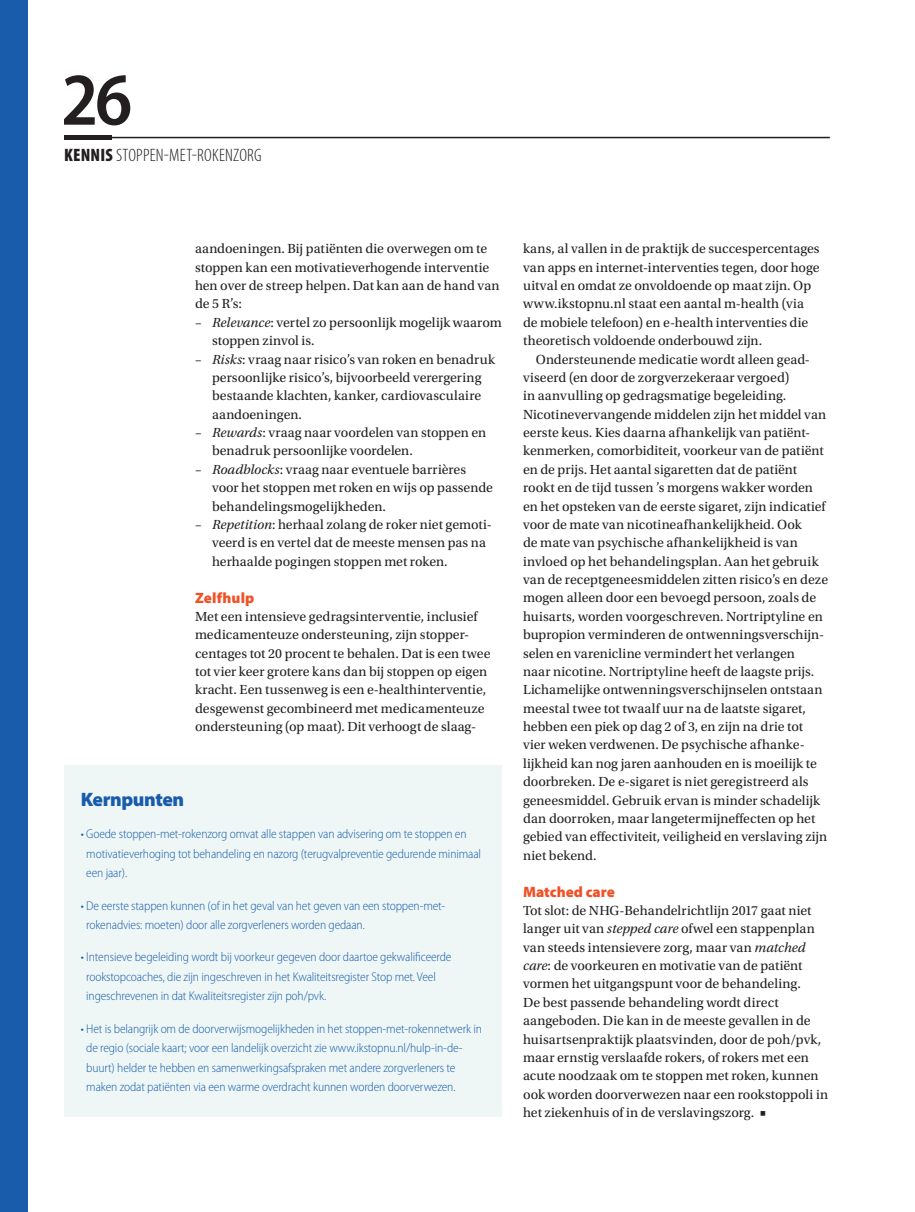
<style>
.page{position:relative;width:915px;height:1212px;background:#fff}
.page>*{position:absolute;margin:0;border:0;box-sizing:border-box;transform-origin:0 0}
.t1{font:600 semi-condensed 75px "Myriad Pro";color:#231f20}
.t2{font:900 19.5px "Myriad Pro";letter-spacing:-.02em;color:#185cab}
.t3{font:300 condensed 18px "Myriad Pro";letter-spacing:.015em;color:#231f20}
.t4{font:900 15px "Myriad Pro";letter-spacing:.005em;color:#f05127}
.t5{font:13.8px/18.3px "Utopia Std";color:#231f20}
.t6{font:300 semi-condensed 12.75px/19.5px "Myriad Pro";letter-spacing:-.01em;color:#185cab}
.s1{font-weight:900}
.s2{font-style:italic}
</style>
<div class="page">
<hr style="left:64px;top:135px;width:48px;height:4px;background:#231f20">
<hr style="left:65px;top:137px;width:764px;height:1px;background:#231f20">
<div style="left:64px;top:766px;width:437px;height:351px;background:#eef7f6"></div>
<div style="left:0;top:0;width:28px;height:1212px;background:#185cab"></div>
<h1 class="t1" style="left:64px;top:58px;width:70px">26</h1>
<h3 class="t3" style="left:64px;top:146px;width:199px"><span class="s1">KENNIS</span> STOPPEN-MET-ROKENZORG</h3>
<p class="t5" style="left:195px;top:240px;width:306px">aandoeningen. Bij patiënten die overwegen om te stoppen kan een motivatieverhogende interventie hen over de streep helpen. Dat kan aan de hand van de 5 R’s:</p>
<p class="t5" style="left:212px;top:313px;width:291px;text-indent:-17px">– <span class="s2">Relevance</span>: vertel zo persoonlijk mogelijk waarom stoppen zinvol is.</p>
<p class="t5" style="left:212px;top:350px;width:284px;text-indent:-17px">– <span class="s2">Risks</span>: vraag naar risico’s van roken en benadruk persoonlijke risico’s, bijvoorbeeld verergering bestaande klachten, kanker, cardiovasculaire aandoeningen.</p>
<p class="t5" style="left:212px;top:424px;width:276px;text-indent:-17px">– <span class="s2">Rewards</span>: vraag naar voordelen van stoppen en benadruk persoonlijke voordelen.</p>
<p class="t5" style="left:212px;top:460px;width:282px;text-indent:-17px">– <span class="s2">Roadblocks</span>: vraag naar eventuele barrières voor het stoppen met roken en wijs op passende behandelingsmogelijkheden.</p>
<p class="t5" style="left:212px;top:515px;width:281px;text-indent:-17px">– <span class="s2">Repetition</span>: herhaal zolang de roker niet gemoti&shy;veerd is en vertel dat de meeste mensen pas na herhaalde pogingen stoppen met roken.</p>
<p class="t4" style="left:195px;top:589px;width:61px">Zelfhulp</p>
<p class="t5" style="left:195px;top:607px;width:297px">Met een intensieve gedragsinterventie, inclusief medicamenteuze ondersteuning, zijn stopper&shy;centages tot 20 procent te behalen. Dat is een twee tot vier keer grotere kans dan bij stoppen op eigen kracht. Een tussenweg is een e-healthinterventie, desgewenst gecombineerd met medicamenteuze ondersteuning (op maat). Dit verhoogt de slaag-</p>
<h2 class="t2" style="left:81px;top:788px;width:105px">Kernpunten</h2>
<p class="t6" style="left:86px;top:825px;width:396px;text-indent:-5px">• Goede stoppen-met-rokenzorg omvat alle stappen van advisering om te stoppen en motivatieverhoging tot behandeling en nazorg (terugvalpreventie gedurende minimaal een jaar).</p>
<p class="t6" style="left:86px;top:896px;width:360px;text-indent:-5px">• De eerste stappen kunnen (of in het geval van het geven van een stoppen-met&shy;rokenadvies: moeten) door alle zorgverleners worden gedaan.</p>
<p class="t6" style="left:86px;top:948px;width:366px;text-indent:-5px">• Intensieve begeleiding wordt bij voorkeur gegeven door daartoe gekwalificeerde rookstopcoaches, die zijn ingeschreven in het Kwaliteitsregister Stop met. Veel ingeschrevenen in dat Kwaliteitsregister zijn poh/pvk.</p>
<p class="t6" style="left:86px;top:1019px;width:397px;text-indent:-5px">• Het is belangrijk om de doorverwijsmogelijkheden in het stoppen-met-rokennetwerk in de regio (sociale kaart; voor een landelijk overzicht zie www.ikstopnu.nl/hulp-in-de&shy;buurt) helder te hebben en samenwerkingsafspraken met andere zorgverleners te maken zodat patiënten via een warme overdracht kunnen worden doorverwezen.</p>
<p class="t5" style="left:523px;top:240px;width:298px">kans, al vallen in de praktijk de succespercentages van apps en internet-interventies tegen, door hoge uitval en omdat ze onvoldoende op maat zijn. Op www.ikstopnu.nl staat een aantal m-health (via de mobiele telefoon) en e-health interventies die theoretisch voldoende onderbouwd zijn.</p>
<p class="t5" style="left:523px;top:350px;width:306px;text-indent:13px">Ondersteunende medicatie wordt alleen gead&shy;viseerd (en door de zorgverzekeraar vergoed)<br>in aanvulling op gedragsmatige begeleiding.<br>Nicotinevervangende middelen zijn het middel van eerste keus. Kies daarna afhankelijk van patiënt&shy;kenmerken, comorbiditeit, voorkeur van de patiënt en de prijs. Het aantal sigaretten dat de patiënt rookt en de tijd tussen ’s morgens wakker worden en het opsteken van de eerste sigaret, zijn indicatief voor de mate van nicotineafhankelijkheid. Ook<br>de mate van psychische afhankelijkheid is van invloed op het behandelingsplan. Aan het gebruik van de receptgeneesmiddelen zitten risico’s en deze mogen alleen door een bevoegd persoon, zoals de huisarts, worden voorgeschreven. Nortriptyline en bupropion verminderen de ontwenningsverschijn&shy;selen en varenicline vermindert het verlangen<br>naar nicotine. Nortriptyline heeft de laagste prijs.<br>Lichamelijke ontwenningsverschijnselen ontstaan meestal twee tot twaalf uur na de laatste sigaret, hebben een piek op dag 2 of 3, en zijn na drie tot vier weken verdwenen. De psychische afhanke&shy;lijkheid kan nog jaren aanhouden en is moeilijk te doorbreken. De e-sigaret is niet geregistreerd als geneesmiddel. Gebruik ervan is minder schadelijk dan doorroken, maar langetermijneffecten op het gebied van effectiviteit, veiligheid en verslaving zijn niet bekend.</p>
<p class="t4" style="left:523px;top:883px;width:93px">Matched care</p>
<p class="t5" style="left:523px;top:901px;width:306px">Tot slot: de NHG-Behandelrichtlijn 2017 gaat niet langer uit van <span class="s2">stepped care</span> ofwel een stappenplan van steeds intensievere zorg, maar van <span class="s2">matched care</span>: de voorkeuren en motivatie van de patiënt vormen het uitgangspunt voor de behandeling.<br>De best passende behandeling wordt direct aangeboden. Die kan in de meeste gevallen in de huisartsenpraktijk plaatsvinden, door de poh/pvk, maar ernstig verslaafde rokers, of rokers met een acute noodzaak om te stoppen met roken, kunnen ook worden doorverwezen naar een rookstoppoli in het ziekenhuis of in de verslavingszorg. ■</p>
</div>
